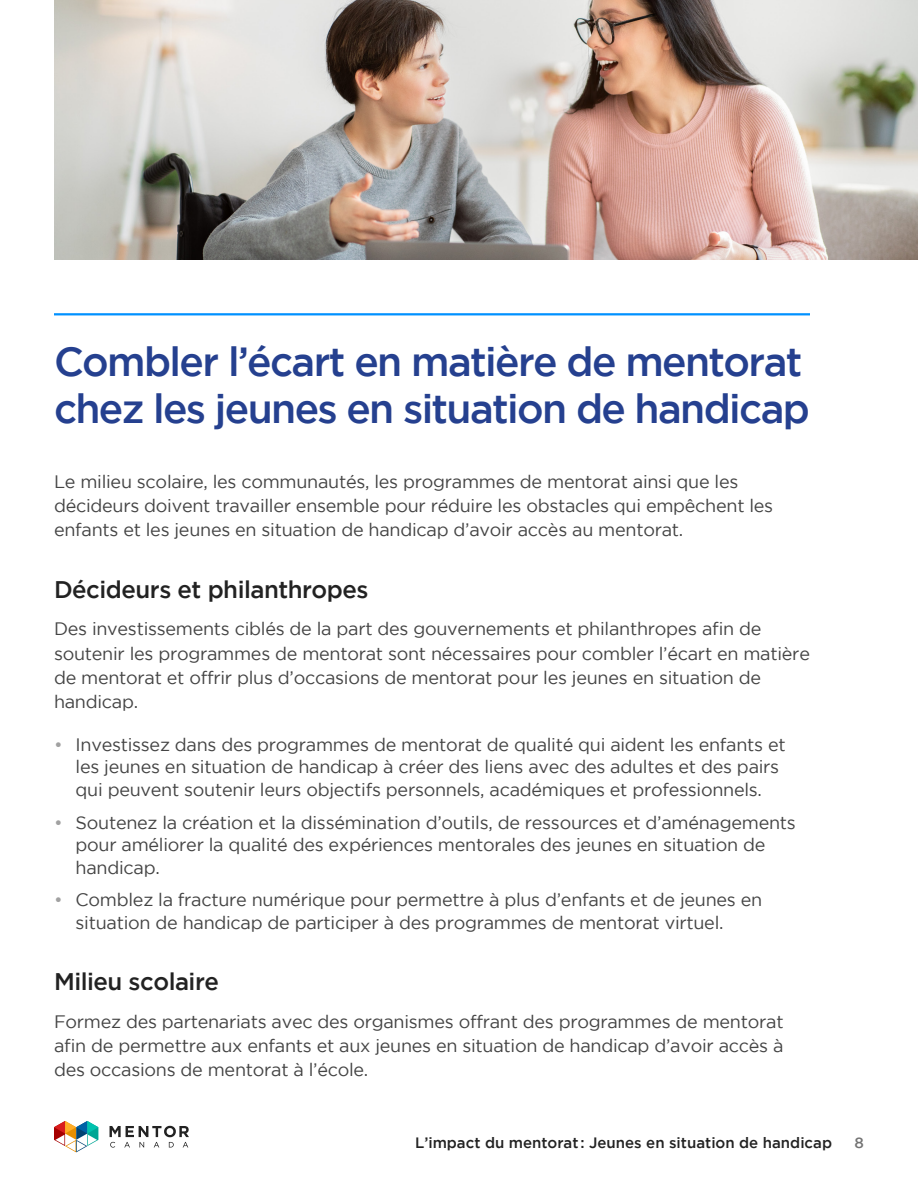
<style>
.page{position:relative;width:918px;height:1188px;background:#fff}
.page>*{position:absolute;margin:0;border:0;box-sizing:border-box;transform-origin:0 0}
.t1{font:500 40.5px/46.5px "Gotham";letter-spacing:-.04em;color:#25408f}
.t2{font:500 24px "Gotham";letter-spacing:-.02em;color:#222}
.t3{font:18px/24.3px "Gotham";letter-spacing:-.015em;color:#444}
.t4{font:500 15px "Gotham";color:#222}
.t5{font:500 15px "Gotham";color:#737373}
.s1{color:#a1a1a1}
</style>
<div class="page">
<hr style="left:54px;top:313px;width:756px;height:2px;background:#0091ff">
<img style="left:54px;top:0;width:864px;height:259px">
<svg style="left:54px;top:1121px;width:44px;height:31px"></svg>
<svg style="left:110px;top:1126px;width:79px;height:22px"></svg>
<h1 class="t1" style="left:54px;top:338px;width:758px">Combler l’écart en matière de mentorat chez les jeunes en situation de handicap</h1>
<p class="t3" style="left:54px;top:469px;width:721px">Le milieu scolaire, les communautés, les programmes de mentorat ainsi que les décideurs doivent travailler ensemble pour réduire les obstacles qui empêchent les enfants et les jeunes en situation de handicap d’avoir accès au mentorat.</p>
<h2 class="t2" style="left:54px;top:575px;width:316px">Décideurs et philanthropes</h2>
<p class="t3" style="left:54px;top:617px;width:758px">Des investissements ciblés de la part des gouvernements et philanthropes afin de soutenir les programmes de mentorat sont nécessaires pour combler l’écart en matière de mentorat et offrir plus d’occasions de mentorat pour les jeunes en situation de handicap.</p>
<p class="t3" style="left:76px;top:733px;width:712px;line-height:22.5px;text-indent:-22px"><span class="s1">•</span> Investissez dans des programmes de mentorat de qualité qui aident les enfants et les jeunes en situation de handicap à créer des liens avec des adultes et des pairs qui peuvent soutenir leurs objectifs personnels, académiques et professionnels.</p>
<p class="t3" style="left:76px;top:811px;width:722px;line-height:22.5px;text-indent:-22px"><span class="s1">•</span> Soutenez la création et la dissémination d’outils, de ressources et d’aménagements pour améliorer la qualité des expériences mentorales des jeunes en situation de handicap.</p>
<p class="t3" style="left:76px;top:888px;width:688px;line-height:22.5px;text-indent:-22px"><span class="s1">•</span> Comblez la fracture numérique pour permettre à plus d’enfants et de jeunes en situation de handicap de participer à des programmes de mentorat virtuel.</p>
<h2 class="t2" style="left:54px;top:968px;width:166px">Milieu scolaire</h2>
<p class="t3" style="left:54px;top:1009px;width:731px;text-align:justify">Formez des partenariats avec des organismes offrant des programmes de mentorat afin de permettre aux enfants et aux jeunes en situation de handicap d’avoir accès à des occasions de mentorat à l’école.</p>
<p class="t4" style="left:415px;top:1134px;width:418px">L’impact du mentorat : Jeunes en situation de handicap</p>
<p class="t5" style="left:855px;top:1134px;width:11px">8</p>
</div>
